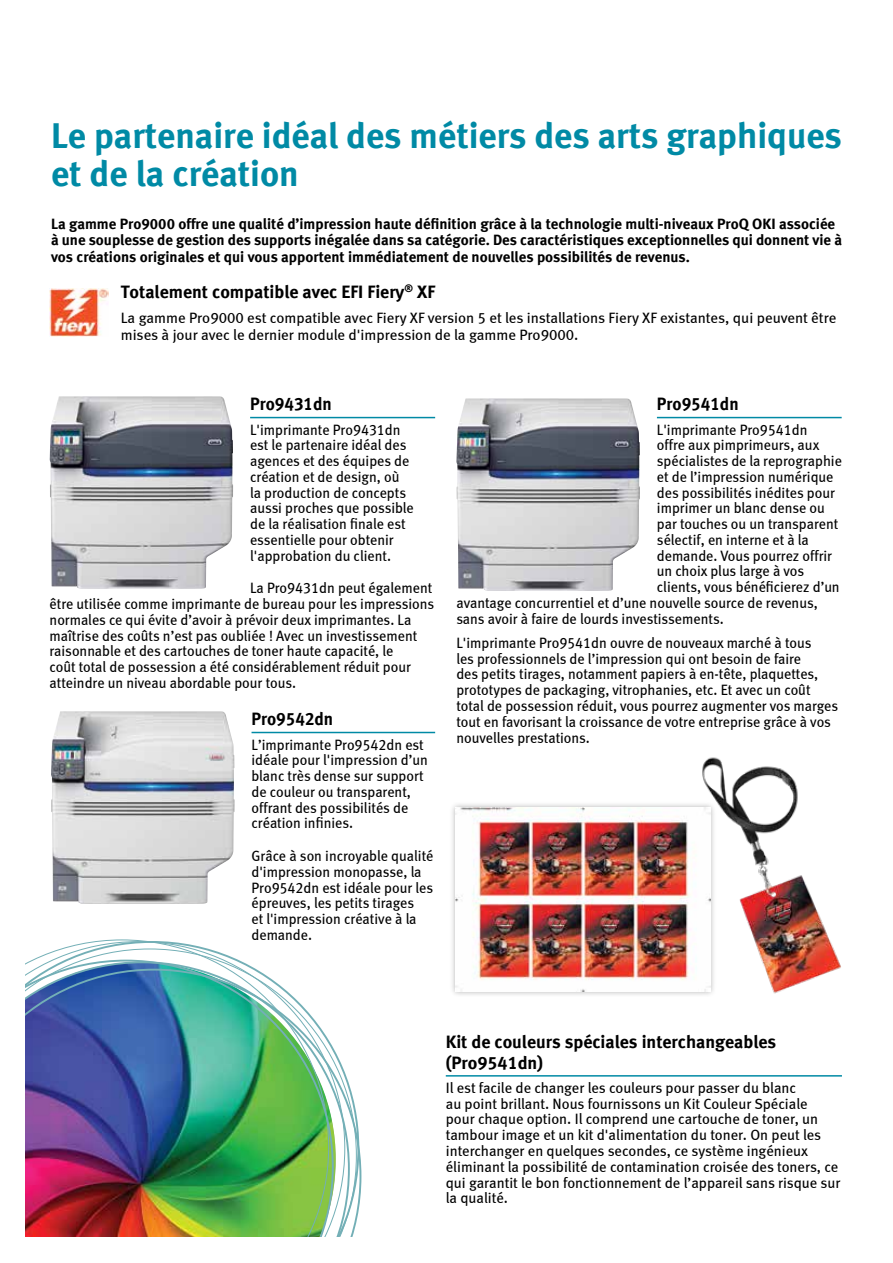
<style>
.page{position:relative;width:893px;height:1263px;background:#fff}
.page>*{position:absolute;margin:0;border:0;box-sizing:border-box;transform-origin:0 0}
.t1{font:36px/37.5px "Meta Bold LF";color:#008aa5}
.t2{font:18px/21px "Meta Bold LF";color:#000}
.t3{font:18px "Meta Bold LF";color:#000;scale:.95 1}
.t4{font:15px/15.8px "Meta Book LF";color:#000;scale:.95 1}
.t5{font:15px/15.8px "Meta Book LF";color:#000}
.t6{font:15px/16.5px "Meta Bold LF";color:#000}
</style>
<div class="page">
<hr style="left:250px;top:417px;width:185px;height:1px;background:#008aa5">
<hr style="left:657px;top:417px;width:185px;height:1px;background:#008aa5">
<img style="left:50px;top:396px;width:183px;height:193px">
<img style="left:456px;top:398px;width:184px;height:193px">
<hr style="left:446px;top:1075px;width:396px;height:1px;background:#008aa5">
<svg style="left:60px;top:939px;width:149px;height:10px"></svg>
<img style="left:25px;top:949px;width:332px;height:288px">
<div style="left:449px;top:801px;width:267px;height:196px;background:#000;opacity:.3"></div>
<img style="left:455px;top:807px;width:231px;height:184px">
<img style="left:686px;top:757px;width:155px;height:240px">
<img style="left:50px;top:288px;width:58px;height:48px">
<hr style="left:252px;top:732px;width:183px;height:1px;background:#008aa5">
<img style="left:51px;top:711px;width:184px;height:193px">
<h1 class="t1" style="left:51px;top:117px;width:792px">Le partenaire idéal des métiers des arts graphiques et de la création</h1>
<p class="t6" style="left:51px;top:215px;width:792px">La gamme Pro9000 offre une qualité d’impression haute définition grâce à la technologie multi-niveaux ProQ OKI associée à une souplesse de gestion des supports inégalée dans sa catégorie. Des caractéristiques exceptionnelles qui donnent vie à vos créations originales et qui vous apportent immédiatement de nouvelles possibilités de revenus.</p>
<p class="t2" style="left:121px;top:281px;width:316px">Totalement compatible avec EFI Fiery<sup>®</sup> XF</p>
<p class="t5" style="left:121px;top:310px;width:717px;line-height:16.5px">La gamme Pro9000 est compatible avec Fiery XF version 5 et les installations Fiery XF existantes, qui peuvent être mises à jour avec le dernier module d'impression de la gamme Pro9000.</p>
<p class="t3" style="left:250px;top:393px;width:88px">Pro9431dn</p>
<p class="t4" style="left:250px;top:421px;width:174px">L'imprimante Pro9431dn est le partenaire idéal des agences et des équipes de création et de design, où la production de concepts aussi proches que possible de la réalisation finale est essentielle pour obtenir l'approbation du client.</p>
<p class="t4" style="left:50px;top:580px;width:406px;text-indent:200px">La Pro9431dn peut également être utilisée comme imprimante de bureau pour les impressions normales ce qui évite d’avoir à prévoir deux imprimantes. La maîtrise des coûts n’est pas oubliée ! Avec un investissement raisonnable et des cartouches de toner haute capacité, le<br>coût total de possession a été considérablement réduit pour atteindre un niveau abordable pour tous.</p>
<p class="t3" style="left:252px;top:708px;width:88px">Pro9542dn</p>
<p class="t4" style="left:252px;top:736px;width:187px">L’imprimante Pro9542dn est idéale pour l'impression d’un blanc très dense sur support de couleur ou transparent, offrant des possibilités de création infinies.</p>
<p class="t4" style="left:252px;top:848px;width:193px">Grâce à son incroyable qualité d'impression monopasse, la<br>Pro9542dn est idéale pour les épreuves, les petits tirages<br>et l'impression créative à la demande.</p>
<p class="t3" style="left:657px;top:393px;width:88px">Pro9541dn</p>
<p class="t4" style="left:657px;top:421px;width:160px">L'imprimante Pro9541dn</p>
<p class="t4" style="left:657px;top:437px;width:173px">offre aux pimprimeurs, aux</p>
<p class="t4" style="left:657px;top:453px;width:196px">spécialistes de la reprographie</p>
<p class="t4" style="left:657px;top:469px;width:187px">et de l’impression numérique</p>
<p class="t4" style="left:657px;top:484px;width:189px">des possibilités inédites pour</p>
<p class="t4" style="left:657px;top:500px;width:178px">imprimer un blanc dense ou</p>
<p class="t4" style="left:657px;top:516px;width:192px">par touches ou un transparent</p>
<p class="t4" style="left:657px;top:532px;width:161px">sélectif, en interne et à la</p>
<p class="t4" style="left:657px;top:547px;width:186px">demande. Vous pourrez offrir</p>
<p class="t4" style="left:657px;top:563px;width:156px">un choix plus large à vos</p>
<p class="t4" style="left:657px;top:579px;width:194px">clients, vous bénéficierez d’un</p>
<p class="t4" style="left:456px;top:595px;width:382px">avantage concurrentiel et d’une nouvelle source de revenus,</p>
<p class="t4" style="left:456px;top:610px;width:283px">sans avoir à faire de lourds investissements.</p>
<p class="t4" style="left:456px;top:635px;width:403px">L'imprimante Pro9541dn ouvre de nouveaux marché à tous<br>les professionnels de l’impression qui ont besoin de faire<br>des petits tirages, notamment papiers à en-tête, plaquettes, prototypes de packaging, vitrophanies, etc. Et avec un coût total de possession réduit, vous pourrez augmenter vos marges tout en favorisant la croissance de votre entreprise grâce à vos nouvelles prestations.</p>
<p class="t2" style="left:446px;top:1031px;width:332px">Kit de couleurs spéciales interchangeables (Pro9541dn)</p>
<p class="t5" style="left:446px;top:1080px;width:396px">Il est facile de changer les couleurs pour passer du blanc<br>au point brillant. Nous fournissons un Kit Couleur Spéciale<br>pour chaque option. Il comprend une cartouche de toner, un tambour image et un kit d'alimentation du toner. On peut les interchanger en quelques secondes, ce système ingénieux éliminant la possibilité de contamination croisée des toners, ce qui garantit le bon fonctionnement de l’appareil sans risque sur la qualité.</p>
</div>
